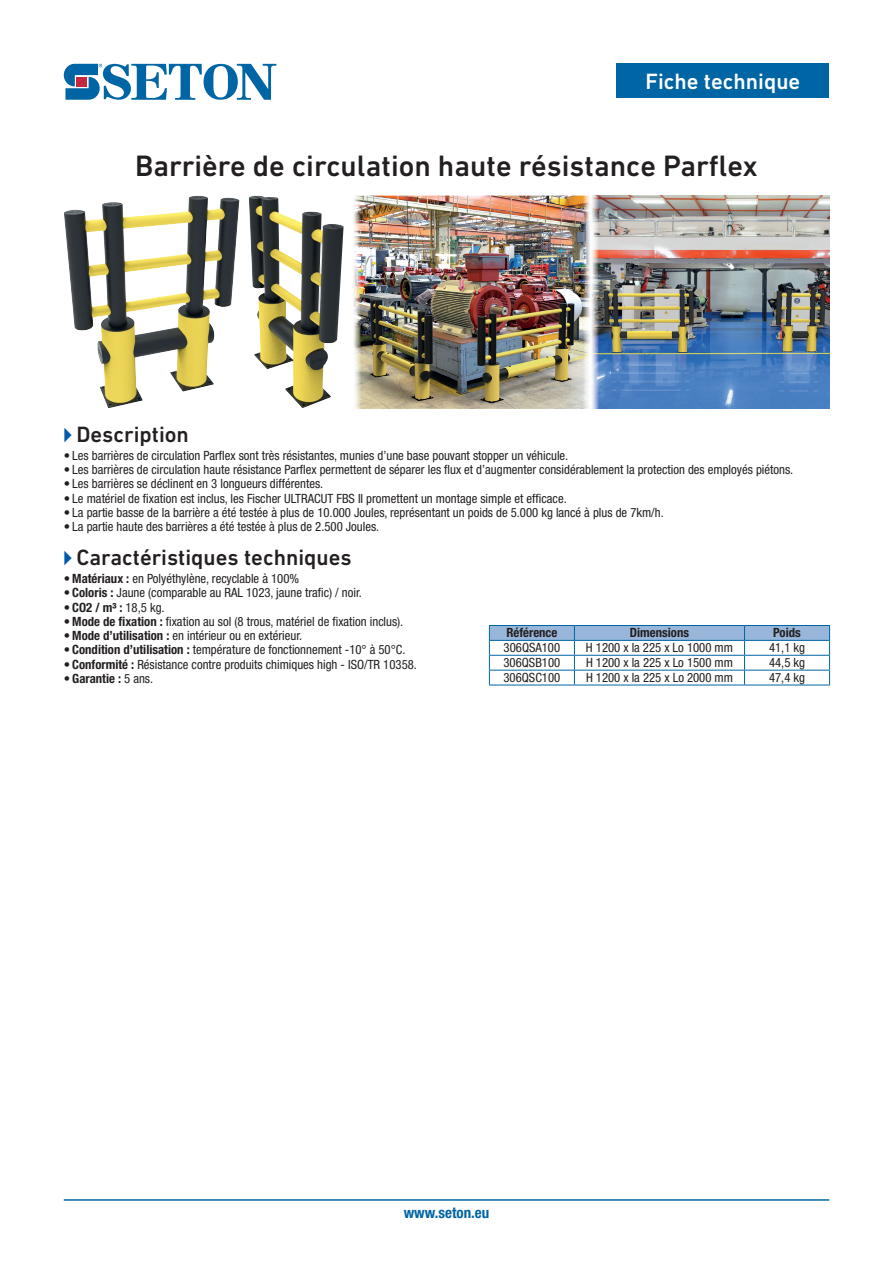
<style>
.page{position:relative;width:893px;height:1263px;background:#fff}
.page>*{position:absolute;margin:0;border:0;box-sizing:border-box;transform-origin:0 0}
.t1{font:500 30px "DIN Next LT Pro";color:#231f20}
.t2{font:500 22.5px "DIN Next LT Pro";color:#231f20}
.t3{font:500 22.5px "DIN Next LT Pro";color:#fff}
.t4{font:700 condensed 15px "Helvetica Neue LT Pro";color:#0065a4}
.t5{font:condensed 12.75px "Helvetica Neue LT Pro";color:#231f20}
.t6{font:700 condensed 12.75px "Helvetica Neue LT Pro";color:#231f20}
.s1{font-family:"Abacus Three S Si";font-weight:400;font-size:16.5px;color:#015aaa}
.s2{font-weight:700}
.s3{font-weight:400}
</style>
<div class="page">
<svg style="left:64px;top:64px;width:212px;height:36px"></svg>
<hr style="left:64px;top:1199px;width:765px;height:2px;background:#0065a4">
<div style="left:617px;top:64px;width:212px;height:34px;background:#0065a4"></div>
<svg style="left:489px;top:625px;width:341px;height:60px"></svg>
<hr style="left:489px;top:685px;width:85px;height:1px;background:#0065a4">
<hr style="left:574px;top:685px;width:170px;height:1px;background:#0065a4">
<hr style="left:744px;top:685px;width:86px;height:1px;background:#0065a4">
<img style="left:64px;top:196px;width:175px;height:212px">
<img style="left:249px;top:196px;width:95px;height:212px">
<img style="left:353px;top:196px;width:476px;height:212px">
<h2 class="t3" style="left:645px;top:69px;width:156px">Fiche technique</h2>
<h1 class="t1" style="left:135px;top:148px;width:624px">Barrière de circulation haute résistance Parflex</h1>
<h2 class="t2" style="left:64px;top:421px;width:127px"><span class="s1">A</span> Description</h2>
<p class="t5" style="left:64px;top:448px;width:506px">• Les barrières de circulation Parflex sont très résistantes, munies d’une base pouvant stopper un véhicule.</p>
<p class="t5" style="left:64px;top:462px;width:731px">• Les barrières de circulation haute résistance Parflex permettent de séparer les flux et d’augmenter considérablement la protection des employés piétons.</p>
<p class="t5" style="left:64px;top:476px;width:261px">• Les barrières se déclinent en 3 longueurs différentes.</p>
<p class="t5" style="left:64px;top:491px;width:504px">• Le matériel de fixation est inclus, les Fischer ULTRACUT FBS II promettent un montage simple et efficace.</p>
<p class="t5" style="left:64px;top:505px;width:601px">• La partie basse de la barrière a été testée à plus de 10.000 Joules, représentant un poids de 5.000 kg lancé à plus de 7km/h.</p>
<p class="t5" style="left:64px;top:519px;width:317px">• La partie haute des barrières a été testée à plus de 2.500 Joules.</p>
<h2 class="t2" style="left:64px;top:545px;width:289px"><span class="s1">A</span> Caractéristiques techniques</h2>
<p class="t5" style="left:64px;top:571px;width:237px">• <span class="s2">Matériaux :</span> en Polyéthylène, recyclable à 100%</p>
<p class="t5" style="left:64px;top:585px;width:300px">• <span class="s2">Coloris :</span> Jaune (comparable au RAL 1023, jaune trafic) / noir.</p>
<p class="t5" style="left:64px;top:600px;width:102px">• <span class="s2">CO2 / m³ :</span> 18,5 kg.</p>
<p class="t5" style="left:64px;top:614px;width:341px">• <span class="s2">Mode de fixation :</span> fixation au sol (8 trous, matériel de fixation inclus).</p>
<p class="t5" style="left:64px;top:628px;width:240px">• <span class="s2">Mode d’utilisation :</span> en intérieur ou en extérieur.</p>
<p class="t5" style="left:64px;top:642px;width:343px">• <span class="s2">Condition d’utilisation :</span> température de fonctionnement -10° à 50°C.</p>
<p class="t5" style="left:64px;top:657px;width:355px">• <span class="s2">Conformité :</span> Résistance contre produits chimiques high - ISO/TR 10358.</p>
<p class="t6" style="left:64px;top:671px;width:91px"><span class="s3">•</span> Garantie : <span class="s3">5 ans.</span></p>
<p class="t6" style="left:506px;top:625px;width:53px">Référence</p>
<p class="t6" style="left:630px;top:625px;width:61px">Dimensions</p>
<p class="t6" style="left:773px;top:625px;width:29px">Poids</p>
<p class="t5" style="left:504px;top:640px;width:58px">306QSA100</p>
<p class="t5" style="left:586px;top:640px;width:148px">H 1200 x la 225 x Lo 1000 mm</p>
<p class="t5" style="left:769px;top:640px;width:38px">41,1 kg</p>
<p class="t5" style="left:503px;top:655px;width:58px">306QSB100</p>
<p class="t5" style="left:586px;top:655px;width:148px">H 1200 x la 225 x Lo 1500 mm</p>
<p class="t5" style="left:769px;top:655px;width:38px">44,5 kg</p>
<p class="t5" style="left:503px;top:670px;width:58px">306QSC100</p>
<p class="t5" style="left:586px;top:670px;width:148px">H 1200 x la 225 x Lo 2000 mm</p>
<p class="t5" style="left:769px;top:670px;width:38px">47,4 kg</p>
<p class="t4" style="left:404px;top:1204px;width:87px">www.seton.eu</p>
</div>
